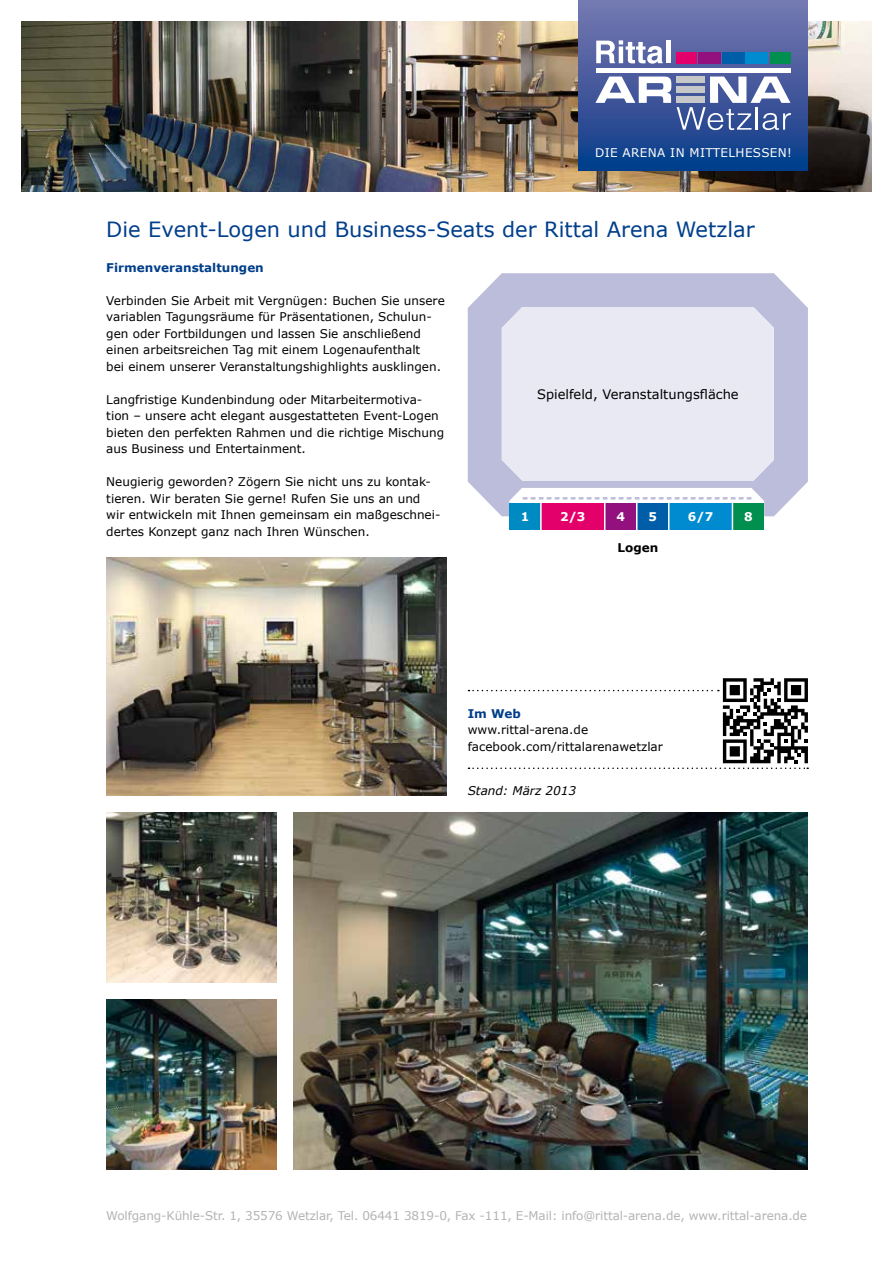
<style>
.page{position:relative;width:893px;height:1263px;background:#fff}
.page>*{position:absolute;margin:0;border:0;box-sizing:border-box;transform-origin:0 0}
.t1{font:21px "Verdana";color:#003e8b}
.t2{font:13.05px "Verdana";color:#000}
.t3{font:12px/16.5px "Verdana";color:#000}
.t4{font:12px "Verdana";letter-spacing:-.01em;color:#b1b3b4}
.t5{font:700 12px "Verdana";color:#003e8b}
.t6{font:12px "Verdana";letter-spacing:.03em;color:#fff}
.t7{font:italic 12px "Verdana";color:#000}
.t8{font:700 12px "Verdana";color:#fff}
.t9{font:700 12px "Verdana";color:#000}
</style>
<div class="page">
<img style="left:21px;top:21px;width:851px;height:170px">
<svg style="left:578px;top:0;width:230px;height:170px;background:#415b9d"></svg>
<div style="left:596px;top:68px;width:194px;height:5px;background:#fff"></div>
<div style="left:722px;top:52px;width:22px;height:12px;background:#005ea8"></div>
<div style="left:698px;top:52px;width:22px;height:12px;background:#93117e"></div>
<div style="left:676px;top:52px;width:20px;height:12px;background:#e3006a"></div>
<div style="left:770px;top:52px;width:20px;height:12px;background:#008f4f"></div>
<div style="left:745px;top:52px;width:23px;height:12px;background:#008bd0"></div>
<div style="left:676px;top:76px;width:29px;height:7px;background:#c6c7c8"></div>
<div style="left:676px;top:87px;width:29px;height:6px;background:#c6c7c8"></div>
<div style="left:676px;top:97px;width:29px;height:6px;background:#c6c7c8"></div>
<svg style="left:595px;top:77px;width:76px;height:26px"></svg>
<svg style="left:677px;top:77px;width:114px;height:53px"></svg>
<svg style="left:596px;top:40px;width:67px;height:24px"></svg>
<hr style="left:666px;top:41px;width:4px;height:22px;background:#fff">
<img style="left:293px;top:812px;width:515px;height:357px">
<img style="left:106px;top:557px;width:340px;height:238px">
<img style="left:106px;top:999px;width:170px;height:170px">
<img style="left:106px;top:812px;width:170px;height:170px">
<svg style="left:468px;top:678px;width:340px;height:91px"></svg>
<svg style="left:468px;top:273px;width:340px;height:243px;fill:#bcbdda"></svg>
<div style="left:509px;top:503px;width:32px;height:26px;background:#008ac2"></div>
<div style="left:732px;top:503px;width:32px;height:26px;background:#008f4f"></div>
<div style="left:502px;top:307px;width:272px;height:174px;background:#e9e9f3"></div>
<svg style="left:523px;top:497px;width:228px;height:33px"></svg>
<p class="t6" style="left:595px;top:145px;width:46px">Die Arena</p>
<p class="t6" style="left:670px;top:145px;width:38px">in Mittel</p>
<p class="t6" style="left:736px;top:145px;width:19px">hessen</p>
<p class="t6" style="left:787px;top:145px;width:6px">!</p>
<h1 class="t1" style="left:106px;top:216px;width:650px">Die Event-Logen und Business-Seats der Rittal Arena Wetzlar</h1>
<p class="t5" style="left:106px;top:260px;width:159px">Firmenveranstaltungen</p>
<p class="t3" style="left:106px;top:292px;width:340px">Verbinden Sie Arbeit mit Vergnügen: Buchen Sie unsere variablen Tagungsräume für Präsentationen, Schulun&shy;gen oder Fortbildungen und lassen Sie anschließend einen arbeitsreichen Tag mit einem Logenaufenthalt<br>bei einem unserer Veranstaltungshighlights ausklingen.</p>
<p class="t3" style="left:106px;top:391px;width:339px">Langfristige Kundenbindung oder Mitarbeitermotiva&shy;tion – unsere acht elegant ausgestatteten Event-Logen bieten den perfekten Rahmen und die richtige Mischung aus Business und Entertainment.</p>
<p class="t3" style="left:106px;top:474px;width:336px">Neugierig geworden? Zögern Sie nicht uns zu kontak&shy;tieren. Wir beraten Sie gerne! Rufen Sie uns an und wir entwickeln mit Ihnen gemeinsam ein maßgeschnei&shy;dertes Konzept ganz nach Ihren Wünschen.</p>
<p class="t2" style="left:537px;top:386px;width:203px">Spielfeld, Veranstaltungsfläche</p>
<p class="t8" style="left:521px;top:509px;width:10px">1</p>
<p class="t8" style="left:560px;top:509px;width:27px">2/3</p>
<p class="t8" style="left:616px;top:509px;width:10px">4</p>
<p class="t8" style="left:648px;top:509px;width:10px">5</p>
<p class="t8" style="left:688px;top:509px;width:27px">6/7</p>
<p class="t8" style="left:744px;top:509px;width:10px">8</p>
<p class="t9" style="left:617px;top:540px;width:42px">Logen</p>
<p class="t5" style="left:468px;top:705px;width:55px">Im Web</p>
<p class="t3" style="left:468px;top:721px;width:197px">www.rittal-arena.de facebook.com/rittalarenawetzlar</p>
<p class="t7" style="left:468px;top:783px;width:110px">Stand: März 2013</p>
<p class="t4" style="left:106px;top:1208px;width:702px">Wolfgang-Kühle-Str. 1, 35576 Wetzlar, Tel. 06441 3819-0, Fax -111, E-Mail: info@rittal-arena.de, www.rittal-arena.de</p>
</div>
